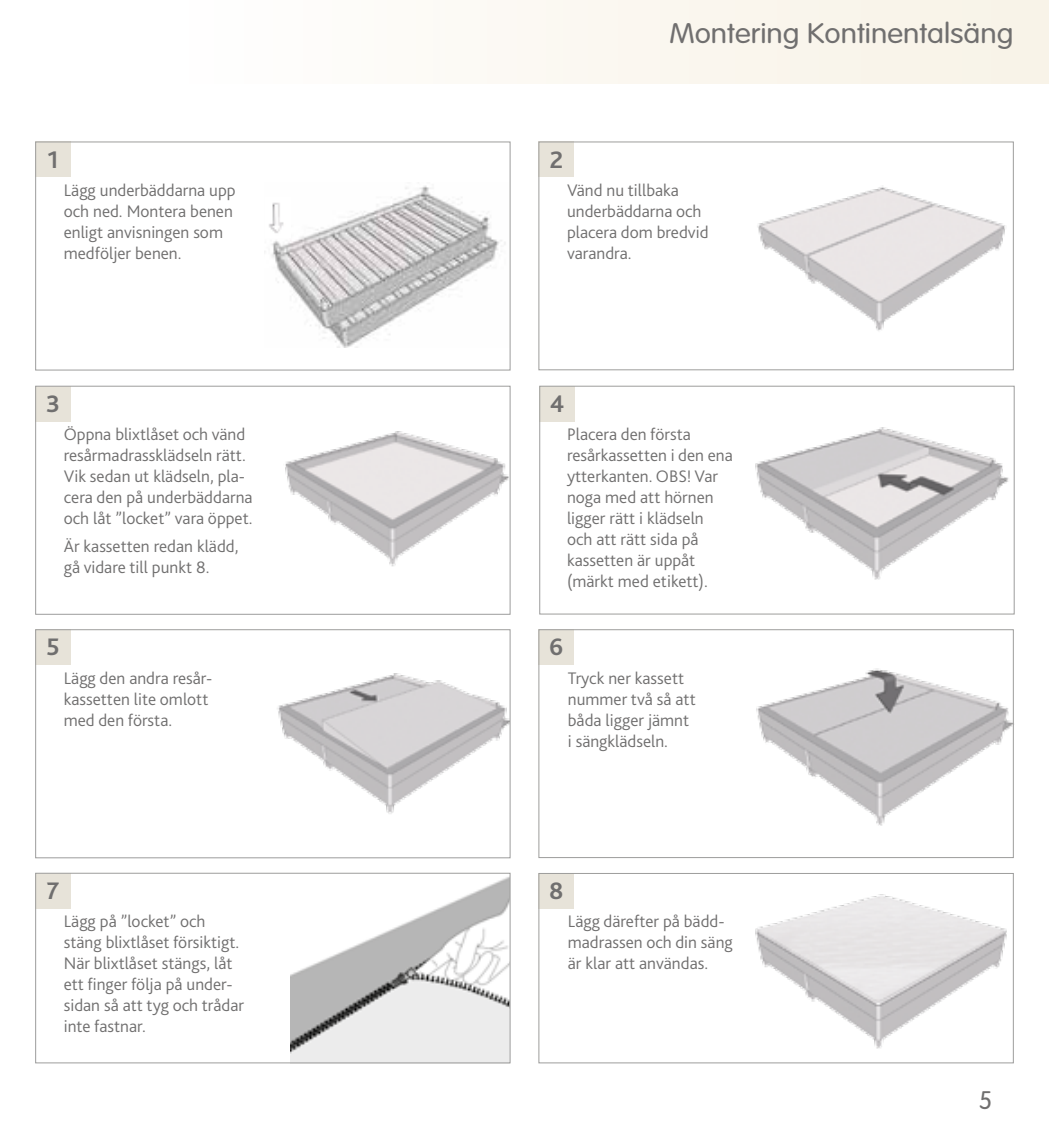
<style>
.page{position:relative;width:1049px;height:1134px;background:#fff}
.page>*{position:absolute;margin:0;border:0;box-sizing:border-box;transform-origin:0 0}
.t1{font:300 30px "VAG Rounded";color:#706f6f}
.t2{font:300 27.75px "VAG Rounded";color:#706f6f;scale:1.09 1}
.t3{font:700 25px "Bliss 2";color:#706f6f}
.t4{font:300 25px "VAG Rounded";color:#706f6f}
.t5{font:300 17.5px/21px "Bliss 2";color:#706f6f}
</style>
<div class="page">
<div style="left:539px;top:142px;width:35px;height:35px;background:#e7e3d9"></div>
<div style="left:35px;top:386px;width:36px;height:35px;background:#e7e3d9"></div>
<div style="left:539px;top:386px;width:36px;height:35px;background:#e7e3d9"></div>
<div style="left:35px;top:629px;width:36px;height:36px;background:#e7e3d9"></div>
<div style="left:35px;top:142px;width:36px;height:35px;background:#e7e3d9"></div>
<div style="left:35px;top:873px;width:36px;height:35px;background:#e7e3d9"></div>
<div style="left:539px;top:873px;width:35px;height:36px;background:#e7e3d9"></div>
<div style="left:539px;top:629px;width:35px;height:36px;background:#e7e3d9"></div>
<div style="left:0;top:0;width:1049px;height:83px;background:#fcf9f3"></div>
<img style="left:291px;top:877px;width:217px;height:184px">
<img style="left:277px;top:673px;width:231px;height:141px">
<img style="left:285px;top:431px;width:223px;height:136px">
<img style="left:264px;top:185px;width:242px;height:162px">
<img style="left:755px;top:427px;width:254px;height:153px">
<img style="left:756px;top:667px;width:258px;height:166px">
<img style="left:755px;top:894px;width:252px;height:155px">
<img style="left:757px;top:185px;width:248px;height:146px">
<div style="left:539px;top:142px;width:474px;height:228px;border:1px solid #9d9d9c"></div>
<div style="left:35px;top:142px;width:475px;height:228px;border:1px solid #9d9d9c"></div>
<div style="left:35px;top:873px;width:475px;height:190px;border:1px solid #9d9d9c"></div>
<div style="left:539px;top:386px;width:475px;height:228px;border:1px solid #9d9d9c"></div>
<div style="left:35px;top:386px;width:475px;height:228px;border:1px solid #9d9d9c"></div>
<div style="left:539px;top:629px;width:474px;height:229px;border:1px solid #9d9d9c"></div>
<div style="left:35px;top:629px;width:475px;height:229px;border:1px solid #9d9d9c"></div>
<div style="left:539px;top:873px;width:474px;height:190px;border:1px solid #9d9d9c"></div>
<img style="left:266px;top:197px;width:25px;height:40px">
<h3 class="t3" style="left:48px;top:144px;width:13px">1</h3>
<p class="t5" style="left:64px;top:180px;width:173px">Lägg underbäddarna upp och ned. Montera benen enligt anvisningen som medföljer benen.</p>
<h3 class="t3" style="left:550px;top:144px;width:15px">2</h3>
<h2 class="t2" style="left:669px;top:17px;width:317px">Montering Kontinentalsäng</h2>
<h1 class="t1" style="left:921px;top:17px;width:94px">Garanti</h1>
<p class="t5" style="left:567px;top:180px;width:143px">Vänd nu tillbaka underbäddarna och placera dom bredvid varandra.</p>
<h3 class="t3" style="left:46px;top:388px;width:15px">3</h3>
<h3 class="t3" style="left:550px;top:388px;width:16px">4</h3>
<p class="t5" style="left:64px;top:424px;width:190px">Öppna blixtlåset och vänd resårmadrassklädseln rätt.<br>Vik sedan ut klädseln, pla&shy;cera den på underbäddarna och låt ”locket” vara öppet.</p>
<p class="t5" style="left:64px;top:536px;width:176px">Är kassetten redan klädd, gå vidare till punkt 8.</p>
<h3 class="t3" style="left:47px;top:632px;width:15px">5</h3>
<p class="t5" style="left:64px;top:667px;width:150px">Lägg den andra resår&shy;kassetten lite omlott med den första.</p>
<p class="t5" style="left:567px;top:424px;width:167px">Placera den första resårkassetten i den ena ytterkanten. OBS! Var noga med att hörnen ligger rätt i klädseln och att rätt sida på kassetten är uppåt (märkt med etikett).</p>
<h3 class="t3" style="left:549px;top:632px;width:16px">6</h3>
<p class="t5" style="left:568px;top:667px;width:129px">Tryck ner kassett nummer två så att båda ligger jämnt i sängklädseln.</p>
<h3 class="t3" style="left:47px;top:875px;width:14px">7</h3>
<h3 class="t3" style="left:549px;top:875px;width:16px">8</h3>
<p class="t5" style="left:64px;top:911px;width:182px">Lägg på ”locket” och stäng blixtlåset försiktigt.<br>När blixtlåset stängs, låt ett finger följa på under&shy;sidan så att tyg och trådar inte fastnar.</p>
<p class="t5" style="left:568px;top:911px;width:166px">Lägg därefter på bädd&shy;madrassen och din säng är klar att användas.</p>
<h3 class="t4" style="left:979px;top:1086px;width:15px">5</h3>
</div>
